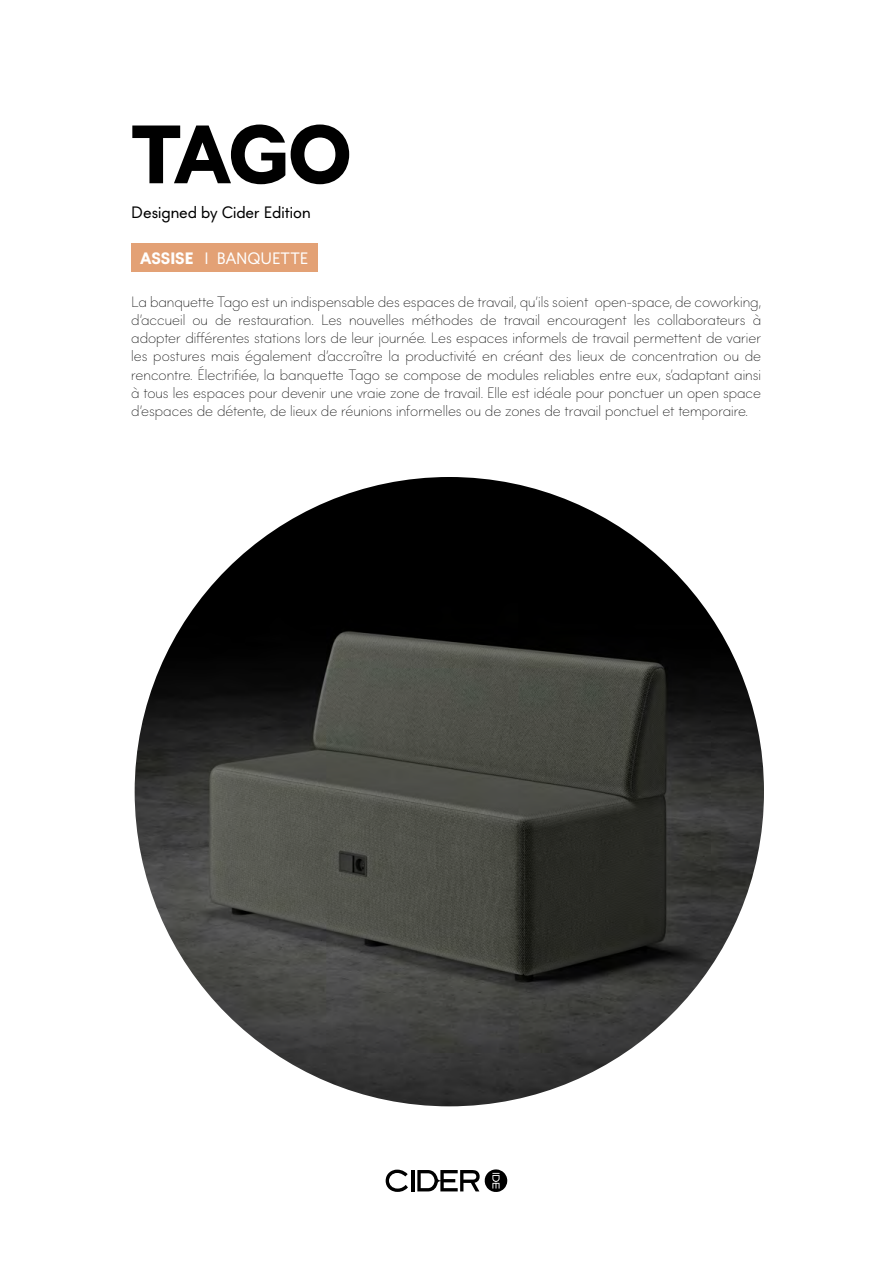
<style>
.page{position:relative;width:893px;height:1263px;background:#fff}
.page>*{position:absolute;margin:0;border:0;box-sizing:border-box;transform-origin:0 0}
.t1{font:700 82.5px "Lightbox 21";color:#000}
.t2{font:16.5px "Lightbox 21";color:#000}
.t3{font:16.5px "Lightbox 21";color:#fff}
.t4{font:100 15px/18px "Lightbox 21";color:#000;text-align:justify}
.s1{font-weight:700}
</style>
<div class="page">
<hr style="left:411px;top:1170px;width:3px;height:21px;background:#000">
<svg style="left:386px;top:1169px;width:22px;height:23px"></svg>
<svg style="left:417px;top:1169px;width:90px;height:23px"></svg>
<img style="left:135px;top:477px;width:629px;height:629px;border-radius:315px">
<div style="left:131px;top:243px;width:187px;height:29px;background:#e3a175"></div>
<h1 class="t1" style="left:131px;top:92px;width:222px">TAGO</h1>
<p class="t2" style="left:131px;top:200px;width:181px">Designed by Cider Edition</p>
<p class="t3" style="left:140px;top:246px;width:170px"><span class="s1">ASSISE</span> I BANQUETTE</p>
<p class="t4" style="left:131px;top:292px;width:631px">La banquette Tago est un indispensable des espaces de travail, qu’ils soient open-space, de coworking, d’accueil ou de restauration. Les nouvelles méthodes de travail encouragent les collaborateurs à adopter différentes stations lors de leur journée. Les espaces informels de travail permettent de varier les postures mais également d’accroître la productivité en créant des lieux de concentration ou de rencontre. Électrifiée, la banquette Tago se compose de modules reliables entre eux, s’adaptant ainsi à tous les espaces pour devenir une vraie zone de travail. Elle est idéale pour ponctuer un open space d’espaces de détente, de lieux de réunions informelles ou de zones de travail ponctuel et temporaire.</p>
</div>
